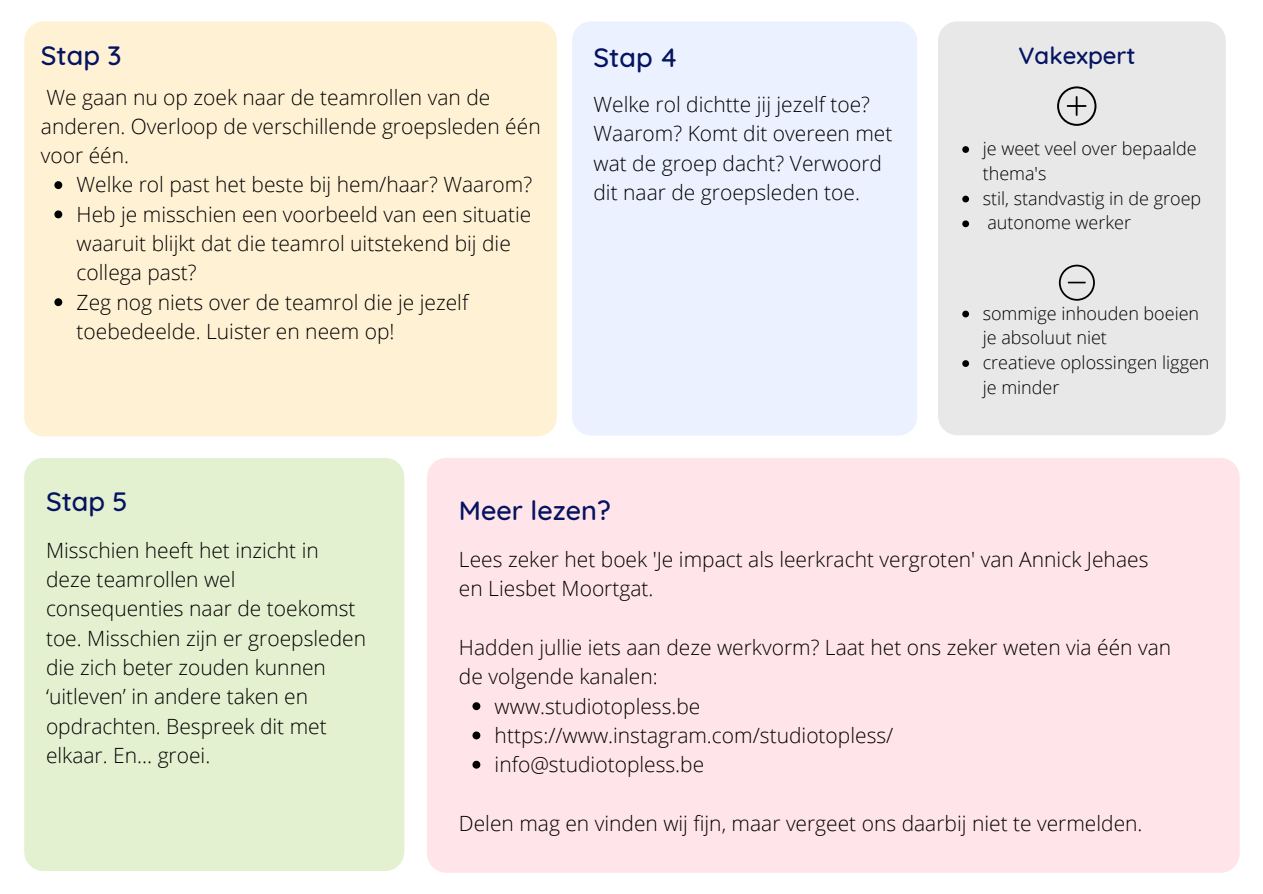
<style>
.page{position:relative;width:1263px;height:894px;background:#fff}
.page>*{position:absolute;margin:0;border:0;box-sizing:border-box;transform-origin:0 0}
.t1{font:500 27px "Quicksand";color:#041461}
.t2{font:500 24px "Quicksand";color:#041461}
.t3{font:300 21px/29.2px "Open Sans";color:#000}
.t4{font:300 18px/24.8px "Open Sans";color:#000}
</style>
<div class="page">
<div style="left:24px;top:458px;width:380px;height:412px;background:#e4f1d1"></div>
<div style="left:427px;top:458px;width:813px;height:414px;background:#ffe4e9"></div>
<div style="left:938px;top:21px;width:288px;height:414px;background:#e8e8e8"></div>
<svg style="left:1057px;top:86px;width:39px;height:40px;background:#c0c0c0"></svg>
<hr style="left:1066px;top:105px;width:21px;height:2px;background:#000">
<svg style="left:1059px;top:264px;width:36px;height:36px"></svg>
<svg style="left:962px;top:146px;width:7px;height:7px"></svg>
<svg style="left:962px;top:196px;width:7px;height:6px"></svg>
<svg style="left:962px;top:220px;width:7px;height:7px"></svg>
<svg style="left:962px;top:310px;width:7px;height:7px"></svg>
<svg style="left:962px;top:360px;width:7px;height:7px"></svg>
<div style="left:24px;top:21px;width:533px;height:415px;background:#fff2d4"></div>
<div style="left:572px;top:21px;width:345px;height:414px;background:#ecf1ff"></div>
<svg style="left:54px;top:181px;width:8px;height:8px"></svg>
<svg style="left:54px;top:210px;width:8px;height:8px"></svg>
<svg style="left:54px;top:298px;width:8px;height:8px"></svg>
<svg style="left:472px;top:702px;width:8px;height:8px"></svg>
<svg style="left:472px;top:731px;width:8px;height:8px"></svg>
<svg style="left:472px;top:760px;width:8px;height:8px"></svg>
<p class="t1" style="left:41px;top:38px;width:82px">Stap 3</p>
<p class="t3" style="left:41px;top:82px;width:501px">We gaan nu op zoek naar de teamrollen van de anderen. Overloop de verschillende groepsleden één voor één.</p>
<p class="t3" style="left:77px;top:170px;width:457px">Welke rol past het beste bij hem/haar? Waarom?</p>
<p class="t3" style="left:77px;top:199px;width:456px">Heb je misschien een voorbeeld van een situatie waaruit blijkt dat die teamrol uitstekend bij die collega past?</p>
<p class="t3" style="left:77px;top:286px;width:393px">Zeg nog niets over de teamrol die je jezelf toebedeelde. Luister en neem op!</p>
<p class="t1" style="left:593px;top:40px;width:85px">Stap 4</p>
<p class="t3" style="left:593px;top:89px;width:300px">Welke rol dichtte jij jezelf toe?<br>Waarom? Komt dit overeen met wat de groep dacht? Verwoord dit naar de groepsleden toe.</p>
<p class="t2" style="left:1018px;top:40px;width:118px">Vakexpert</p>
<p class="t4" style="left:983px;top:136px;width:215px">je weet veel over bepaalde thema's</p>
<p class="t4" style="left:983px;top:185px;width:220px">stil, standvastig in de groep</p>
<p class="t4" style="left:987px;top:210px;width:145px">autonome werker</p>
<p class="t4" style="left:983px;top:300px;width:218px">sommige inhouden boeien je absoluut niet</p>
<p class="t4" style="left:983px;top:350px;width:228px">creatieve oplossingen liggen je minder</p>
<p class="t1" style="left:46px;top:483px;width:83px">Stap 5</p>
<p class="t3" style="left:46px;top:535px;width:322px">Misschien heeft het inzicht in deze teamrollen wel consequenties naar de toekomst toe. Misschien zijn er groepsleden die zich beter zouden kunnen ‘uitleven’ in andere taken en opdrachten. Bespreek dit met elkaar. En… groei.</p>
<p class="t1" style="left:459px;top:493px;width:153px">Meer lezen?</p>
<p class="t3" style="left:459px;top:544px;width:691px">Lees zeker het boek 'Je impact als leerkracht vergroten' van Annick Jehaes en Liesbet Moortgat.</p>
<p class="t3" style="left:459px;top:632px;width:714px">Hadden jullie iets aan deze werkvorm? Laat het ons zeker weten via één van de volgende kanalen:</p>
<p class="t3" style="left:495px;top:690px;width:207px">www.studiotopless.be</p>
<p class="t3" style="left:495px;top:719px;width:400px">https://www.instagram.com/studiotopless/</p>
<p class="t3" style="left:495px;top:749px;width:211px">info@studiotopless.be</p>
<p class="t3" style="left:459px;top:807px;width:685px">Delen mag en vinden wij fijn, maar vergeet ons daarbij niet te vermelden.</p>
</div>
